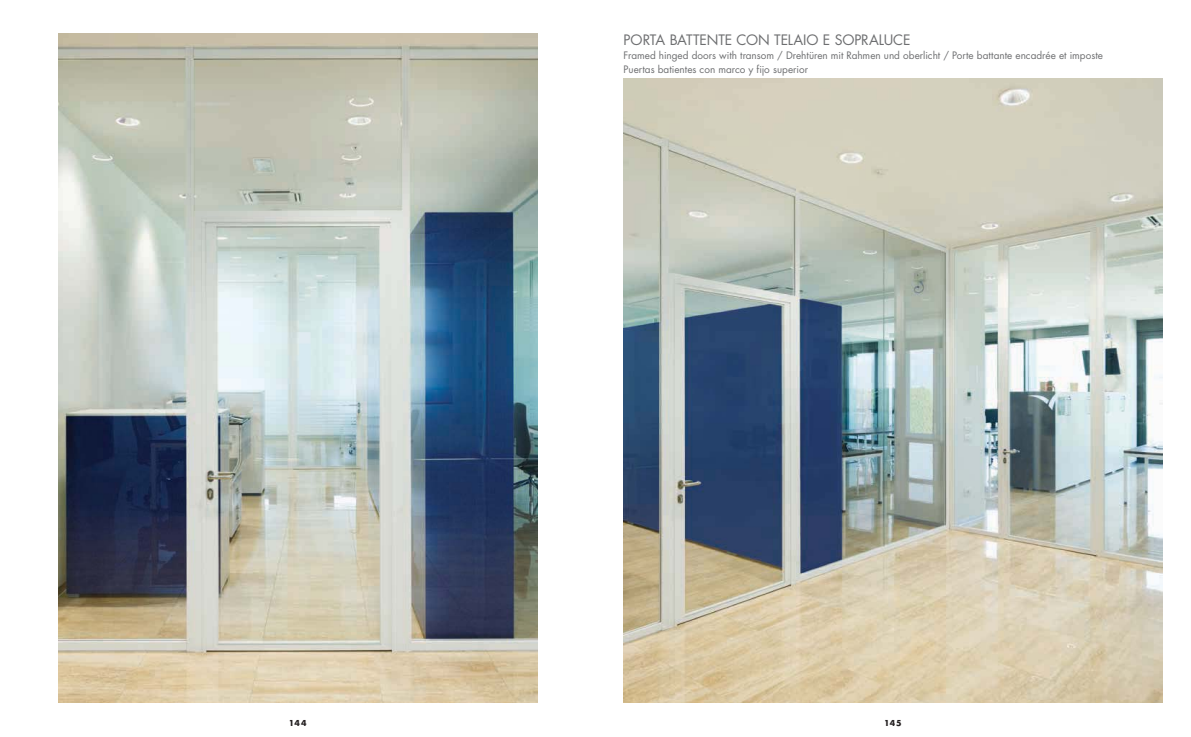
<style>
.page{position:relative;width:1191px;height:737px;background:#fff}
.page>*{position:absolute;margin:0;border:0;box-sizing:border-box;transform-origin:0 0}
.t1{font:14px "Futura";letter-spacing:-.005em;color:#6d6e70}
.t2{font:10px/14px "Futura";color:#6d6e70}
.t3{font:700 8px "Futura";letter-spacing:.065em;color:#231f20}
</style>
<div class="page">
<img style="left:624px;top:78px;width:538px;height:625px">
<img style="left:58px;top:34px;width:479px;height:669px">
<h1 class="t1" style="left:624px;top:33px;width:289px">PORTA BATTENTE CON TELAIO E SOPRALUCE</h1>
<p class="t2" style="left:624px;top:49px;width:481px">Framed hinged doors with transom / Drehtüren mit Rahmen und oberlicht / Porte battante encadrée et imposte<br>Puertas batientes con marco y fijo superior</p>
<p class="t3" style="left:289px;top:719px;width:19px">144</p>
<p class="t3" style="left:884px;top:719px;width:19px">145</p>
</div>
